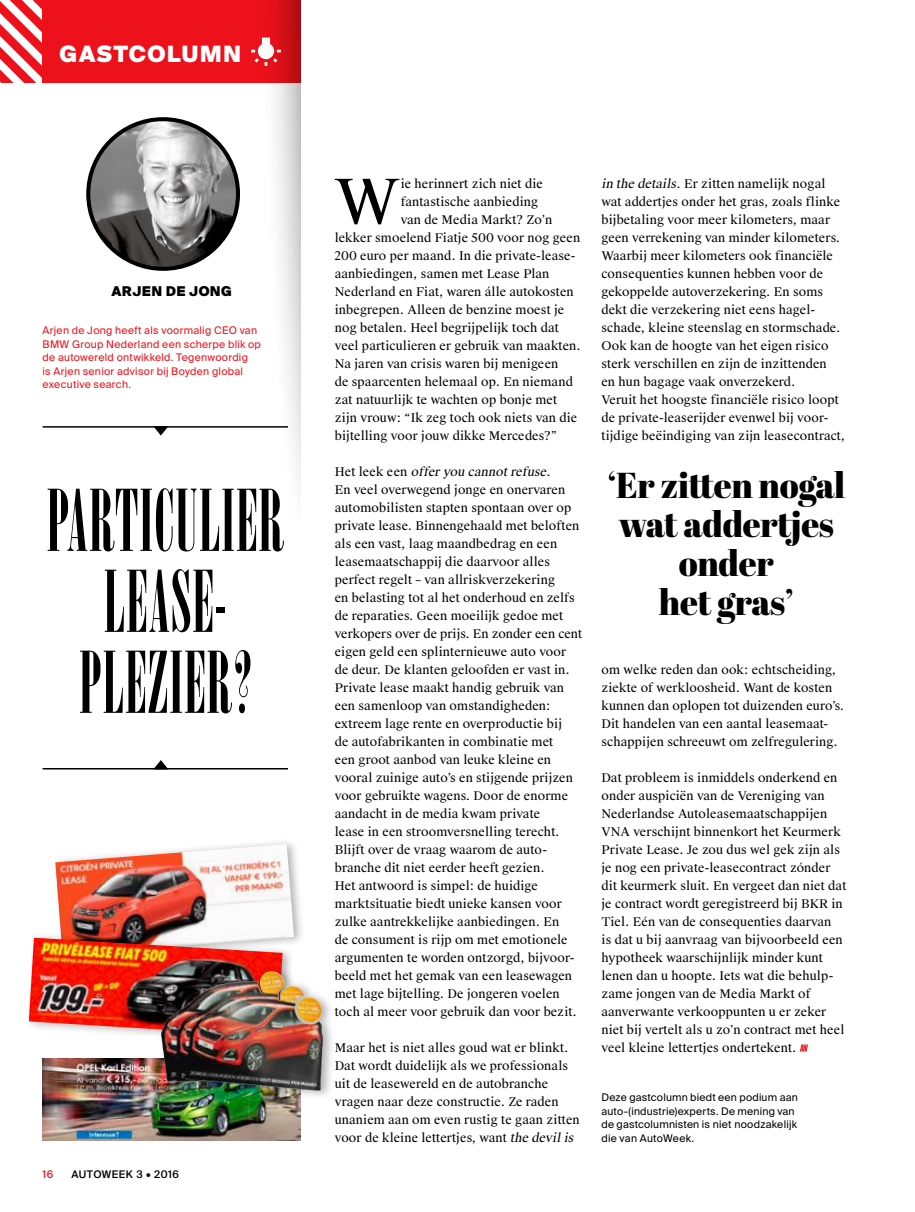
<style>
.page{position:relative;width:915px;height:1212px;background:#fff}
.page>*{position:absolute;margin:0;border:0;box-sizing:border-box;transform-origin:0 0}
.t1{font:84.6px/81px "Onyx MT Std";letter-spacing:.025em;color:#000;text-align:center;scale:.8 1}
.t2{font:61.65px "Suisse Works";color:#000}
.t3{font:36px/39px "Abril Fatface";letter-spacing:-.01em;color:#000;text-align:center}
.t4{font:900 22.5px "Suisse Intl";letter-spacing:.05em;color:#fff}
.t5{font:900 13.5px "Suisse Intl";letter-spacing:.025em;color:#000}
.t6{font:12px/18px "Suisse Works";letter-spacing:.01em;color:#000}
.t7{font:10.5px/13.5px "Suisse Intl";letter-spacing:.025em;color:#ec111a}
.t8{font:10.5px/13.5px "Suisse Intl";letter-spacing:.015em;color:#000}
.t9{font:500 10.5px "Suisse Intl";letter-spacing:.05em;color:#000}
.t10{font:500 10.5px "Suisse Intl";color:#ec111a}
.s1{font-style:italic}
</style>
<div class="page">
<div style="left:43px;top:0;width:257px;height:83px;background:#ec111a"></div>
<svg style="left:0;top:0;width:43px;height:83px"></svg>
<svg style="left:251px;top:47px;width:8px;height:16px"></svg>
<div style="left:259px;top:0;width:41px;height:522px;background:#000;opacity:.75"></div>
<hr style="left:43px;top:768px;width:245px;height:1px;background:#000">
<svg style="left:154px;top:760px;width:14px;height:8px"></svg>
<hr style="left:43px;top:426px;width:245px;height:2px;background:#000">
<svg style="left:153px;top:426px;width:15px;height:10px"></svg>
<img style="left:43px;top:1058px;width:257px;height:82px">
<div style="left:52px;top:838px;width:253px;height:126px;background:#000;opacity:.3"></div>
<img style="left:55px;top:844px;width:239px;height:87px">
<div style="left:25px;top:931px;width:270px;height:115px;background:#000;opacity:.3"></div>
<img style="left:29px;top:938px;width:253px;height:98px">
<div style="left:157px;top:965px;width:179px;height:135px;background:#000;opacity:.3"></div>
<img style="left:176px;top:971px;width:93px;height:41px">
<img style="left:88px;top:119px;width:150px;height:150px;border-radius:75px">
<div style="left:86px;top:117px;width:154px;height:154px;border:4px solid #000;border-radius:50%"></div>
<svg style="left:799px;top:1044px;width:8px;height:8px"></svg>
<h3 class="t4" style="left:60px;top:40px;width:183px">GASTCOLUMN</h3>
<p class="t5" style="left:111px;top:283px;width:122px">ARJEN DE JONG</p>
<p class="t7" style="left:43px;top:324px;width:220px">Arjen de Jong heeft als voormalig CEO van BMW Group Nederland een scherpe blik op de autowereld ontwikkeld. Tegenwoordig<br>is Arjen senior advisor bij Boyden global executive search.</p>
<h1 class="t1" style="left:47px;top:483px;width:298px">PARTICULIER<br>LEASE-<br>PLEZIER?</h1>
<p class="t10" style="left:43px;top:1168px;width:12px">16</p>
<p class="t9" style="left:71px;top:1168px;width:109px">AUTOWEEK 3 • 2016</p>
<h2 class="t2" style="left:334px;top:163px;width:67px">W</h2>
<p class="t6" style="left:400px;top:175px;width:143px">ie herinnert zich niet die</p>
<p class="t6" style="left:400px;top:193px;width:139px">fantastische aanbieding</p>
<p class="t6" style="left:400px;top:211px;width:153px">van de Media Markt? Zo’n</p>
<p class="t6" style="left:334px;top:229px;width:247px">lekker smoelend Fiatje 500 voor nog geen</p>
<p class="t6" style="left:334px;top:247px;width:242px">200 euro per maand. In die private-lease-</p>
<p class="t6" style="left:334px;top:265px;width:216px">aanbiedingen, samen met Lease Plan</p>
<p class="t6" style="left:334px;top:283px;width:240px">Nederland en Fiat, waren álle autokosten</p>
<p class="t6" style="left:334px;top:301px;width:231px">inbegrepen. Alleen de benzine moest je</p>
<p class="t6" style="left:334px;top:319px;width:225px">nog betalen. Heel begrijpelijk toch dat</p>
<p class="t6" style="left:334px;top:337px;width:247px">veel particulieren er gebruik van maakten.</p>
<p class="t6" style="left:334px;top:355px;width:225px">Na jaren van crisis waren bij menigeen</p>
<p class="t6" style="left:334px;top:373px;width:239px">de spaarcenten helemaal op. En niemand</p>
<p class="t6" style="left:334px;top:391px;width:224px">zat natuurlijk te wachten op bonje met</p>
<p class="t6" style="left:334px;top:409px;width:244px">zijn vrouw: “Ik zeg toch ook niets van die</p>
<p class="t6" style="left:334px;top:427px;width:224px">bijtelling voor jouw dikke Mercedes?”</p>
<p class="t6" style="left:334px;top:463px;width:249px">H e t l e e k e e n <span class="s1">offer you cannotrefuse</span>.<br>En veel overwegend jonge en onervaren automobilisten stapten spontaan over op private lease. Binnengehaald met beloften als een vast, laag maandbedrag en een leasemaatschappij die daarvoor alles perfect regelt – van allriskverzekering<br>en belasting tot al het onderhoud en zelfs de reparaties. Geen moeilijk gedoe met verkopers over de prijs. En zonder een cent eigen geld een splinternieuwe auto voor de deur. De klanten geloofden er vast in.<br>Private lease maakt handig gebruik van een samenloop van omstandigheden: extreem lage rente en overproductie bij<br>de autofabrikanten in combinatie met<br>een groot aanbod van leuke kleine en vooral zuinige auto’s en stijgende prijzen voor gebruikte wagens. Door de enorme aandacht in de media kwam private<br>lease in een stroomversnelling terecht.<br>Blijft over de vraag waarom de auto&shy;branche dit niet eerder heeft gezien.<br>Het antwoord is simpel: de huidige marktsituatie biedt unieke kansen voor zulke aantrekkelijke aanbiedingen. En<br>de consument is rijp om met emotionele argumenten te worden ontzorgd, bijvoor&shy;beeld met het gemak van een leasewagen met lage bijtelling. De jongeren voelen toch al meer voor gebruik dan voor bezit.</p>
<p class="t6" style="left:334px;top:1039px;width:246px">Maar het is niet alles goud wat er blinkt.<br>Dat wordt duidelijk als we professionals uit de leasewereld en de autobranche vragen naar deze constructie. Ze raden unaniem aan om even rustig te gaan zitten voor de kleine lettertjes, want <span class="s1">the devilis</span></p>
<p class="t6" style="left:601px;top:175px;width:245px"><span class="s1">in the details</span>. Er zitten namelijk nogal wat addertjes onder het gras, zoals flinke bijbetaling voor meer kilometers, maar geen verrekening van minder kilometers.<br>Waarbij meer kilometers ook financiële consequenties kunnen hebben voor de gekoppelde autoverzekering. En soms dekt die verzekering niet eens hagel&shy;schade, kleine steenslag en stormschade.<br>Ook kan de hoogte van het eigen risico sterk verschillen en zijn de inzittenden<br>en hun bagage vaak onverzekerd.<br>Veruit het hoogste financiële risico loopt de private-leaserijder evenwel bij voor&shy;tijdige beëindiging van zijn leasecontract,</p>
<h3 class="t3" style="left:607px;top:465px;width:239px">‘Er zitten nogal wat addertjes onder<br>het gras’</h3>
<p class="t6" style="left:601px;top:661px;width:244px">om welke reden dan ook: echtscheiding, ziekte of werkloosheid. Want de kosten kunnen dan oplopen tot duizenden euro’s.<br>Dit handelen van een aantal leasemaat&shy;schappijen schreeuwt om zelfregulering.</p>
<p class="t6" style="left:601px;top:769px;width:246px">Dat probleem is inmiddels onderkend en onder auspiciën van de Vereniging van Nederlandse Autoleasemaatschappijen VNA verschijnt binnenkort het Keurmerk Private Lease. Je zou dus wel gek zijn als je nog een private-leasecontract zónder dit keurmerk sluit. En vergeet dan niet dat je contract wordt geregistreerd bij BKR in Tiel. Eén van de consequenties daarvan<br>is dat u bij aanvraag van bijvoorbeeld een hypotheek waarschijnlijk minder kunt lenen dan u hoopte. Iets wat die behulp&shy;zame jongen van de Media Markt of aanverwante verkooppunten u er zeker niet bij vertelt als u zo’n contract met heel veel kleine lettertjes ondertekent.</p>
<p class="t8" style="left:601px;top:1091px;width:198px">Deze gastcolumn biedt een podium aan auto-(industrie)experts. De mening van de gastcolumnisten is niet noodzakelijk die van AutoWeek.</p>
</div>
